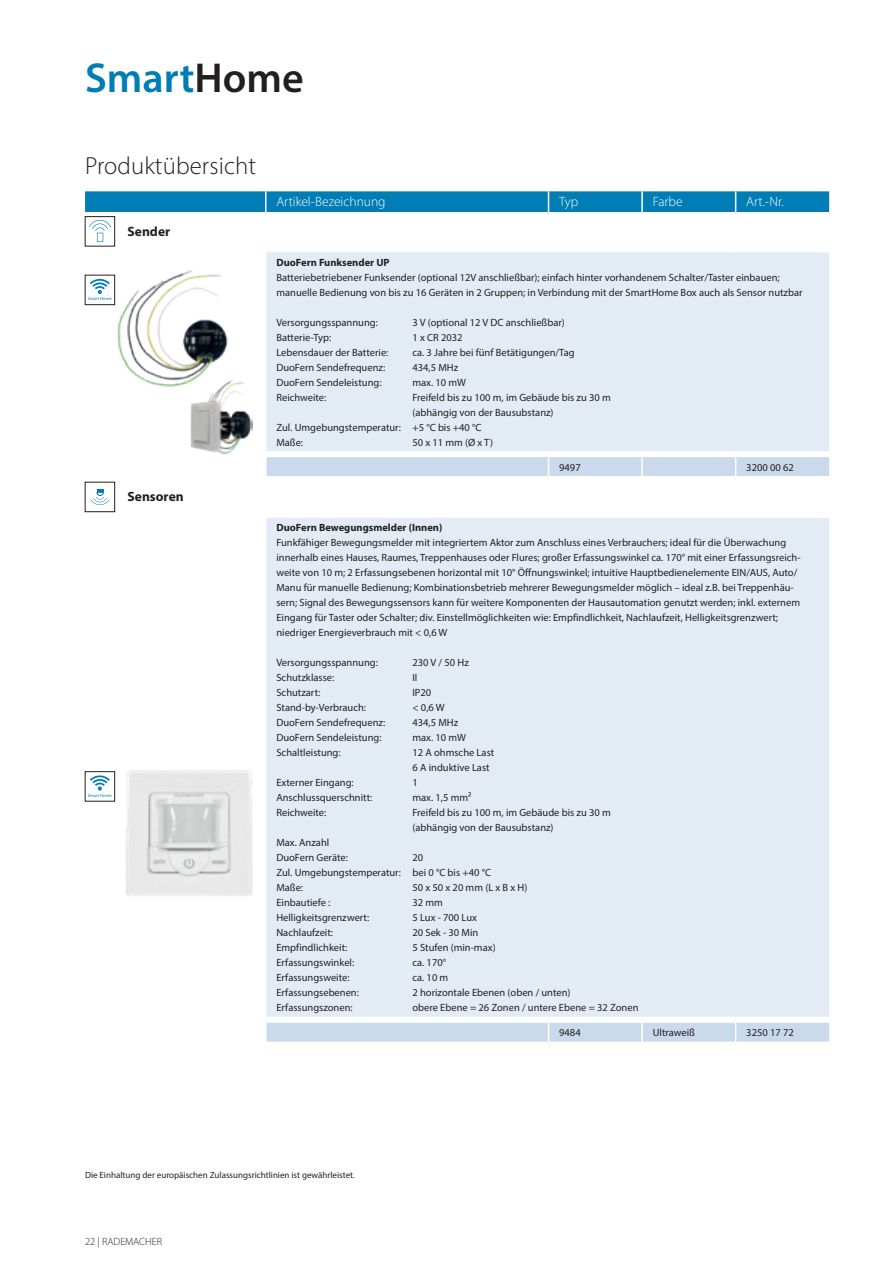
<style>
.page{position:relative;width:893px;height:1263px;background:#fff}
.page>*{position:absolute;margin:0;border:0;box-sizing:border-box;transform-origin:0 0}
.t1{font:600 42px "Myriad Pro";color:#007db5}
.t2{font:300 24.75px "Myriad Pro";letter-spacing:.005em;color:#231f20}
.t3{font:300 13.5px "Myriad Pro";color:#fff}
.t4{font:700 13.5px "Myriad Pro";color:#231f20}
.t5{font:10.5px/15px "Myriad Pro";color:#231f20}
.t6{font:700 10.5px "Myriad Pro";color:#231f20}
.t7{font:300 10.5px "Myriad Pro";color:#231f20}
.t8{font:9px "Myriad Pro";color:#231f20}
.t9{font:4.5px "Myriad Pro";color:#007db5}
.s1{color:#231f20}
</style>
<div class="page">
<div style="left:266px;top:252px;width:563px;height:199px;background:#e3ecf5"></div>
<svg style="left:266px;top:457px;width:563px;height:585px;background:#e2ebf4"></svg>
<div style="left:85px;top:191px;width:744px;height:21px;background:#007db5"></div>
<svg style="left:548px;top:457px;width:1px;height:19px"></svg>
<svg style="left:641px;top:457px;width:2px;height:19px"></svg>
<svg style="left:735px;top:457px;width:1px;height:19px"></svg>
<div style="left:266px;top:476px;width:283px;height:6px;background:#fff"></div>
<div style="left:549px;top:476px;width:93px;height:6px;background:#fff"></div>
<div style="left:642px;top:476px;width:94px;height:6px;background:#fff"></div>
<div style="left:736px;top:476px;width:93px;height:6px;background:#fff"></div>
<div style="left:265px;top:512px;width:284px;height:6px;background:#fff"></div>
<div style="left:549px;top:512px;width:93px;height:6px;background:#fff"></div>
<div style="left:642px;top:512px;width:94px;height:6px;background:#fff"></div>
<div style="left:736px;top:512px;width:93px;height:6px;background:#fff"></div>
<div style="left:266px;top:1017px;width:283px;height:6px;background:#fff"></div>
<div style="left:549px;top:1017px;width:93px;height:6px;background:#fff"></div>
<svg style="left:548px;top:1023px;width:1px;height:19px"></svg>
<div style="left:642px;top:1017px;width:94px;height:6px;background:#fff"></div>
<svg style="left:641px;top:1023px;width:2px;height:19px"></svg>
<div style="left:736px;top:1017px;width:93px;height:6px;background:#fff"></div>
<svg style="left:735px;top:1023px;width:1px;height:19px"></svg>
<div style="left:85px;top:216px;width:30px;height:30px;border:1px solid #231f20"></div>
<svg style="left:89px;top:220px;width:22px;height:22px"></svg>
<img style="left:91px;top:270px;width:137px;height:117px">
<img style="left:189px;top:378px;width:64px;height:75px">
<div style="left:85px;top:482px;width:30px;height:30px;border:1px solid #231f20"></div>
<svg style="left:90px;top:499px;width:19px;height:8px"></svg>
<svg style="left:93px;top:489px;width:14px;height:15px"></svg>
<svg style="left:90px;top:775px;width:9px;height:15px"></svg>
<img style="left:99px;top:770px;width:154px;height:126px">
<h1 class="t1" style="left:85px;top:51px;width:220px">Smart<span class="s1">Home</span></h1>
<h2 class="t2" style="left:85px;top:151px;width:173px">Produktübersicht</h2>
<p class="t4" style="left:128px;top:222px;width:44px">Sender</p>
<p class="t9" style="left:88px;top:296px;width:25px">Smart Home</p>
<p class="t4" style="left:128px;top:488px;width:58px">Sensoren</p>
<p class="t9" style="left:88px;top:792px;width:25px">Smart Home</p>
<p class="t3" style="left:276px;top:193px;width:111px">Artikel-Bezeichnung</p>
<p class="t3" style="left:559px;top:193px;width:21px">Typ</p>
<p class="t3" style="left:653px;top:193px;width:31px">Farbe</p>
<p class="t3" style="left:746px;top:193px;width:39px">Art.-Nr.</p>
<p class="t6" style="left:276px;top:255px;width:115px">DuoFern Funksender UP</p>
<p class="t5" style="left:276px;top:269px;width:528px">Batteriebetriebener Funksender (optional 12V anschließbar); einfach hinter vorhandenem Schalter/Taster einbauen; manuelle Bedienung von bis zu 16 Geräten in 2 Gruppen; in Verbindung mit der SmartHome Box auch als Sensor nutzbar</p>
<p class="t5" style="left:276px;top:314px;width:103px">Versorgungsspannung:</p>
<p class="t5" style="left:412px;top:314px;width:154px">3 V (optional 12 V DC anschließbar)</p>
<p class="t5" style="left:276px;top:329px;width:56px">Batterie-Typ:</p>
<p class="t5" style="left:412px;top:329px;width:52px">1 x CR 2032</p>
<p class="t5" style="left:276px;top:344px;width:114px">Lebensdauer der Batterie:</p>
<p class="t5" style="left:412px;top:344px;width:164px">ca. 3 Jahre bei fünf Betätigungen/Tag</p>
<p class="t5" style="left:276px;top:359px;width:110px">DuoFern Sendefrequenz:</p>
<p class="t5" style="left:412px;top:359px;width:47px">434,5 MHz</p>
<p class="t5" style="left:276px;top:374px;width:107px">DuoFern Sendeleistung:</p>
<p class="t5" style="left:412px;top:374px;width:55px">max. 10 mW</p>
<p class="t5" style="left:276px;top:389px;width:51px">Reichweite:</p>
<p class="t5" style="left:412px;top:389px;width:200px">Freifeld bis zu 100 m, im Gebäude bis zu 30 m</p>
<p class="t5" style="left:412px;top:404px;width:143px">(abhängig von der Bausubstanz)</p>
<p class="t5" style="left:276px;top:419px;width:207px">Zul. Umgebungstemperatur: +5 °C bis +40 °C</p>
<p class="t5" style="left:276px;top:434px;width:28px">Maße:</p>
<p class="t5" style="left:412px;top:434px;width:82px">50 x 11 mm (Ø x T)</p>
<p class="t5" style="left:559px;top:459px;width:23px">9497</p>
<p class="t5" style="left:746px;top:459px;width:49px">3200 00 62</p>
<p class="t6" style="left:276px;top:521px;width:167px">DuoFern Bewegungsmelder (Innen)</p>
<p class="t5" style="left:276px;top:535px;width:526px">Funkfähiger Bewegungsmelder mit integriertem Aktor zum Anschluss eines Verbrauchers; ideal für die Überwachung innerhalb eines Hauses, Raumes, Treppenhauses oder Flures; großer Erfassungswinkel ca. 170° mit einer Erfassungsreich&shy;weite von 10 m; 2 Erfassungsebenen horizontal mit 10° Öffnungswinkel; intuitive Hauptbedienelemente EIN/AUS, Auto/ Manu für manuelle Bedienung; Kombinationsbetrieb mehrerer Bewegungsmelder möglich – ideal z.B. bei Treppenhäu&shy;sern; Signal des Bewegungssensors kann für weitere Komponenten der Hausautomation genutzt werden; inkl. externem Eingang für Taster oder Schalter; div. Einstellmöglichkeiten wie: Empfindlichkeit, Nachlaufzeit, Helligkeitsgrenzwert; niedriger Energieverbrauch mit &lt; 0,6 W</p>
<p class="t5" style="left:276px;top:655px;width:103px">Versorgungsspannung:</p>
<p class="t5" style="left:412px;top:655px;width:58px">230 V / 50 Hz</p>
<p class="t5" style="left:276px;top:670px;width:59px">Schutzklasse:</p>
<p class="t5" style="left:412px;top:670px;width:7px">II</p>
<p class="t5" style="left:276px;top:685px;width:45px">Schutzart:</p>
<p class="t5" style="left:412px;top:685px;width:20px">IP20</p>
<p class="t5" style="left:276px;top:700px;width:91px">Stand-by-Verbrauch:</p>
<p class="t5" style="left:412px;top:700px;width:34px">&lt; 0,6 W</p>
<p class="t5" style="left:276px;top:715px;width:110px">DuoFern Sendefrequenz:</p>
<p class="t5" style="left:412px;top:715px;width:47px">434,5 MHz</p>
<p class="t5" style="left:276px;top:730px;width:107px">DuoFern Sendeleistung:</p>
<p class="t5" style="left:412px;top:730px;width:55px">max. 10 mW</p>
<p class="t5" style="left:276px;top:745px;width:66px">Schaltleistung:</p>
<p class="t5" style="left:412px;top:745px;width:83px">12 A ohmsche Last<br>6 A induktive Last</p>
<p class="t5" style="left:276px;top:775px;width:79px">Externer Eingang:</p>
<p class="t5" style="left:412px;top:775px;width:7px">1</p>
<p class="t5" style="left:276px;top:790px;width:97px">Anschlussquerschnitt:</p>
<p class="t5" style="left:412px;top:790px;width:61px">max. 1,5 mm²</p>
<p class="t5" style="left:276px;top:805px;width:51px">Reichweite:</p>
<p class="t5" style="left:412px;top:805px;width:200px">Freifeld bis zu 100 m, im Gebäude bis zu 30 m (abhängig von der Bausubstanz)</p>
<p class="t5" style="left:276px;top:835px;width:73px">Max. Anzahl<br>DuoFern Geräte:</p>
<p class="t5" style="left:276px;top:850px;width:216px;text-indent:136px">20<br>Zul. Umgebungstemperatur: bei 0 °C bis +40 °C<br>Maße:</p>
<p class="t5" style="left:412px;top:880px;width:116px">50 x 50 x 20 mm (L x B x H)</p>
<p class="t5" style="left:276px;top:895px;width:56px">Einbautiefe :</p>
<p class="t5" style="left:412px;top:895px;width:32px">32 mm</p>
<p class="t5" style="left:276px;top:910px;width:94px">Helligkeitsgrenzwert:</p>
<p class="t5" style="left:412px;top:910px;width:66px">5 Lux - 700 Lux</p>
<p class="t5" style="left:276px;top:925px;width:58px">Nachlaufzeit:</p>
<p class="t5" style="left:412px;top:925px;width:67px">20 Sek - 30 Min</p>
<p class="t5" style="left:276px;top:940px;width:72px">Empfindlichkeit:</p>
<p class="t5" style="left:412px;top:940px;width:85px">5 Stufen (min-max)</p>
<p class="t5" style="left:276px;top:955px;width:79px">Erfassungswinkel:</p>
<p class="t5" style="left:412px;top:955px;width:35px">ca. 170°</p>
<p class="t5" style="left:276px;top:970px;width:75px">Erfassungsweite:</p>
<p class="t5" style="left:412px;top:970px;width:37px">ca. 10 m</p>
<p class="t5" style="left:276px;top:985px;width:84px">Erfassungsebenen:</p>
<p class="t5" style="left:412px;top:985px;width:160px">2 horizontale Ebenen (oben / unten)</p>
<p class="t5" style="left:276px;top:1000px;width:78px">Erfassungszonen:</p>
<p class="t5" style="left:412px;top:1000px;width:228px">obere Ebene = 26 Zonen / untere Ebene = 32 Zonen</p>
<p class="t5" style="left:559px;top:1025px;width:23px">9484</p>
<p class="t5" style="left:653px;top:1025px;width:44px">Ultraweiß</p>
<p class="t5" style="left:746px;top:1025px;width:49px">3250 17 72</p>
<p class="t8" style="left:85px;top:1169px;width:271px">Die Einhaltung der europäischen Zulassungsrichtlinien ist gewährleistet.</p>
<p class="t7" style="left:85px;top:1235px;width:79px">22 | RADEMACHER</p>
</div>
